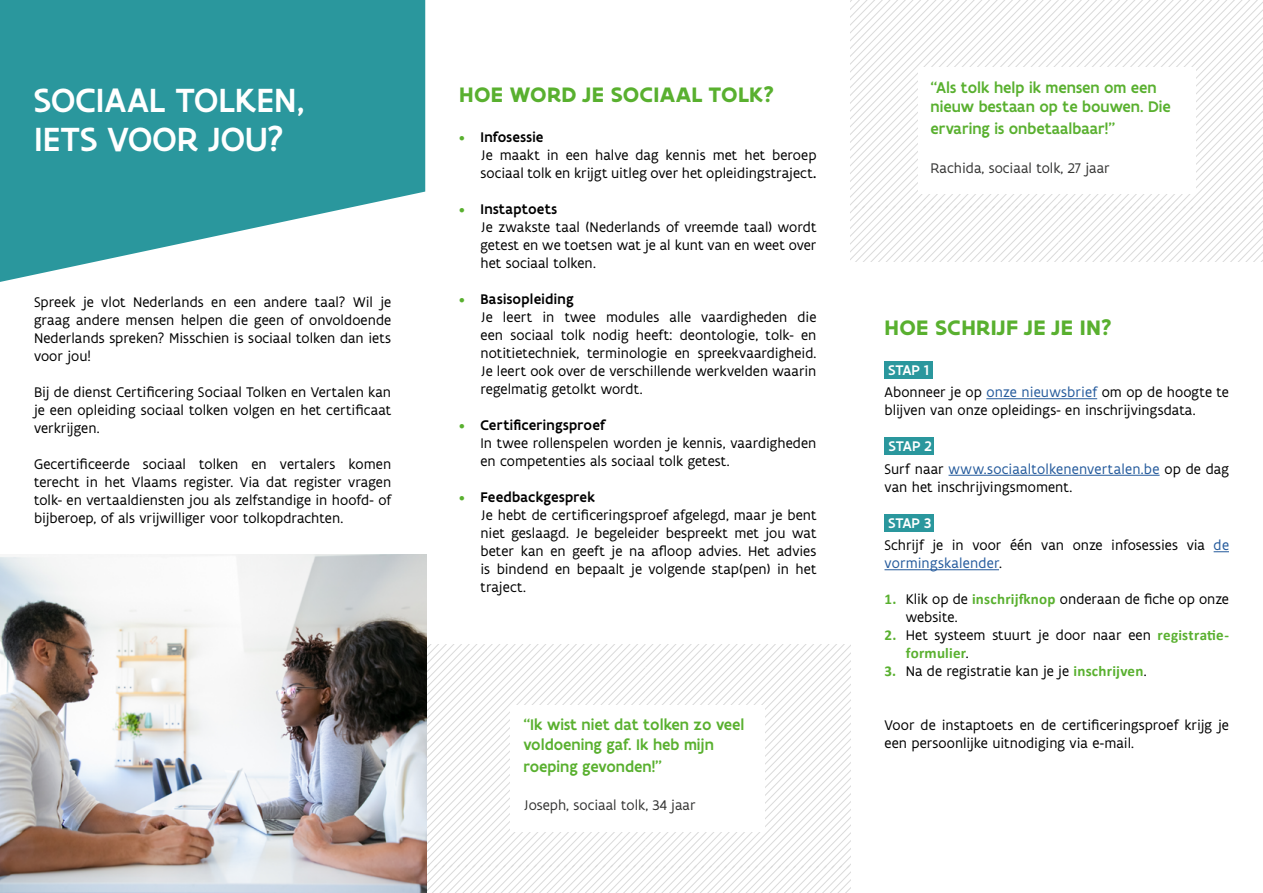
<style>
.page{position:relative;width:1263px;height:893px;background:#fff}
.page>*{position:absolute;margin:0;border:0;box-sizing:border-box;transform-origin:0 0}
.t1{font:500 36px/39px "Flanders Art Sans";letter-spacing:.005em;color:#fff}
.t2{font:700 22.5px "Flanders Art Sans";letter-spacing:.01em;color:#59b02f}
.t3{font:500 16.5px/19.5px "Flanders Art Sans";color:#59b02f}
.t4{font:15px/18px "Flanders Art Sans";color:#000}
.t5{font:15px/22.5px "Flanders Art Sans";letter-spacing:.015em;color:#245a9c}
.t6{font:15px "Flanders Art Sans";color:#353534}
.t7{font:700 15px "Calibri";letter-spacing:.015em;color:#59b02f}
.s1{color:#59b02f}
.s2{font-weight:500}
.s3{font-weight:500;color:#fff}
.s4{color:#245a9c}
.s5{color:#000}
.s6{font-family:"Calibri";font-weight:700;color:#59b02f}
.s7{font-family:"Flanders Art Sans";font-weight:400;color:#000}
</style>
<div class="page">
<div style="left:884px;top:514px;width:50px;height:17px;background:#2a979d"></div>
<div style="left:884px;top:437px;width:50px;height:18px;background:#2a979d"></div>
<div style="left:884px;top:361px;width:49px;height:17px;background:#2a979d"></div>
<svg style="left:0;top:0;width:425px;height:282px;fill:#2a979d"></svg>
<hr style="left:986px;top:398px;width:111px;height:1px;background:#245a9c">
<hr style="left:948px;top:475px;width:211px;height:1px;background:#245a9c">
<svg style="left:1213px;top:551px;width:16px;height:1px"></svg>
<hr style="left:884px;top:569px;width:115px;height:1px;background:#245a9c">
<svg style="left:646px;top:644px;width:204px;height:220px"></svg>
<svg style="left:426px;top:644px;width:220px;height:220px"></svg>
<svg style="left:426px;top:864px;width:425px;height:29px"></svg>
<div style="left:511px;top:705px;width:254px;height:127px;background:#fff"></div>
<svg style="left:850px;top:0;width:413px;height:261px"></svg>
<div style="left:918px;top:68px;width:278px;height:126px;background:#fff"></div>
<img style="left:0;top:555px;width:426px;height:338px">
<h1 class="t1" style="left:34px;top:80px;width:272px">SOCIAAL TOLKEN,<br>IETS VOOR JOU?</h1>
<p class="t4" style="left:34px;top:293px;width:359px;text-align:justify">Spreek je vlot Nederlands en een andere taal? Wil je graag andere mensen helpen die geen of onvoldoende Nederlands spreken? Misschien is sociaal tolken dan iets voor jou!</p>
<p class="t4" style="left:34px;top:383px;width:359px;text-align:justify">Bij de dienst Certificering Sociaal Tolken en Vertalen kan je een opleiding sociaal tolken volgen en het certificaat verkrijgen.</p>
<p class="t4" style="left:34px;top:455px;width:359px;text-align:justify">Gecertificeerde sociaal tolken en vertalers komen terecht in het Vlaams register. Via dat register vragen tolk- en vertaaldiensten jou als zelfstandige in hoofd- of bijberoep, of als vrijwilliger voor tolkopdrachten.</p>
<h2 class="t2" style="left:459px;top:80px;width:317px">HOE WORD JE SOCIAAL TOLK?</h2>
<p class="t4" style="left:480px;top:129px;width:337px;text-indent:-21px"><span class="s1">•</span> <span class="s2">Infosessie<br></span>Je maakt in een halve dag kennis met het beroep sociaal tolk en krijgt uitleg over het opleidingstraject<span class="s2">.</span></p>
<p class="t4" style="left:480px;top:201px;width:337px;text-indent:-21px"><span class="s1">•</span> <span class="s2">Instaptoets<br></span>Je zwakste taal (Nederlands of vreemde taal) wordt getest en we toetsen wat je al kunt van en weet over het sociaal tolken.</p>
<p class="t4" style="left:480px;top:291px;width:337px;text-indent:-21px"><span class="s1">•</span> <span class="s2">Basisopleiding<br></span>Je leert in twee modules alle vaardigheden die een sociaal tolk nodig heeft: deontologie, tolk- en notitietechniek, terminologie en spreekvaardigheid.<br>Je leert ook over de verschillende werkvelden waarin regelmatig getolkt wordt.</p>
<p class="t4" style="left:480px;top:417px;width:337px;text-indent:-21px"><span class="s1">•</span> <span class="s2">Certificeringsproef<br></span>In twee rollenspelen worden je kennis, vaardigheden en competenties als sociaal tolk getest.</p>
<p class="t4" style="left:480px;top:489px;width:337px;text-indent:-21px"><span class="s1">•</span> <span class="s2">Feedbackgesprek<br></span>Je hebt de certificeringsproef afgelegd, maar je bent niet geslaagd. Je begeleider bespreekt met jou wat beter kan en geeft je na afloop advies. Het advies is bindend en bepaalt je volgende stap(pen) in het traject.</p>
<p class="t3" style="left:523px;top:715px;width:223px">“Ik wist niet dat tolken zo veel voldoening gaf. Ik heb mijn</p>
<p class="t3" style="left:523px;top:756px;width:140px">roeping gevonden!”</p>
<p class="t6" style="left:523px;top:796px;width:174px">Joseph, sociaal tolk, 34 jaar</p>
<p class="t3" style="left:930px;top:77px;width:242px">“Als tolk help ik mensen om een nieuw bestaan op te bouwen. Die</p>
<p class="t3" style="left:930px;top:118px;width:186px">ervaring is onbetaalbaar!”</p>
<p class="t6" style="left:930px;top:159px;width:181px">Rachida, sociaal tolk, 27 jaar</p>
<h2 class="t2" style="left:884px;top:313px;width:229px">HOE SCHRIJF JE JE IN?</h2>
<p class="t4" style="left:884px;top:359px;width:346px;line-height:22.5px"><span class="s3">STAP 1<br></span>Abonneer je op <span class="s4">onze nieuwsbrief</span> om op de hoogte te</p>
<p class="t4" style="left:884px;top:402px;width:313px">blijven van onze opleidings- en inschrijvingsdata.</p>
<p class="t5" style="left:884px;top:435px;width:346px"><span class="s3">STAP 2<br></span><span class="s5">Surf naar</span> www.sociaaltolkenenvertalen.be <span class="s5">op de dag</span></p>
<p class="t4" style="left:884px;top:478px;width:189px">van het inschrijvingsmoment.</p>
<p class="t4" style="left:884px;top:512px;width:346px;line-height:22.5px"><span class="s3">STAP 3<br></span>Schrijf je in voor één van onze infosessies via <span class="s4">de</span></p>
<p class="t5" style="left:884px;top:552px;width:119px">vormingskalender<span class="s5">.</span></p>
<p class="t4" style="left:906px;top:591px;width:325px;text-indent:-21px"><span class="s6">1.</span> Klik op de <span class="s6">inschrijfknop</span> onderaan de fiche op onze website.</p>
<p class="t4" style="left:884px;top:627px;width:346px"><span class="s6">2.</span> Het systeem stuurt je door naar een <span class="s6">registratie-</span></p>
<p class="t7" style="left:906px;top:643px;width:64px">formulier<span class="s7">.</span></p>
<p class="t4" style="left:884px;top:663px;width:264px"><span class="s6">3.</span> Na de registratie kan je je <span class="s6">inschrijven</span>.</p>
<p class="t4" style="left:884px;top:717px;width:346px">Voor de instaptoets en de certificeringsproef krijg je een persoonlijke uitnodiging via e-mail.</p>
</div>
